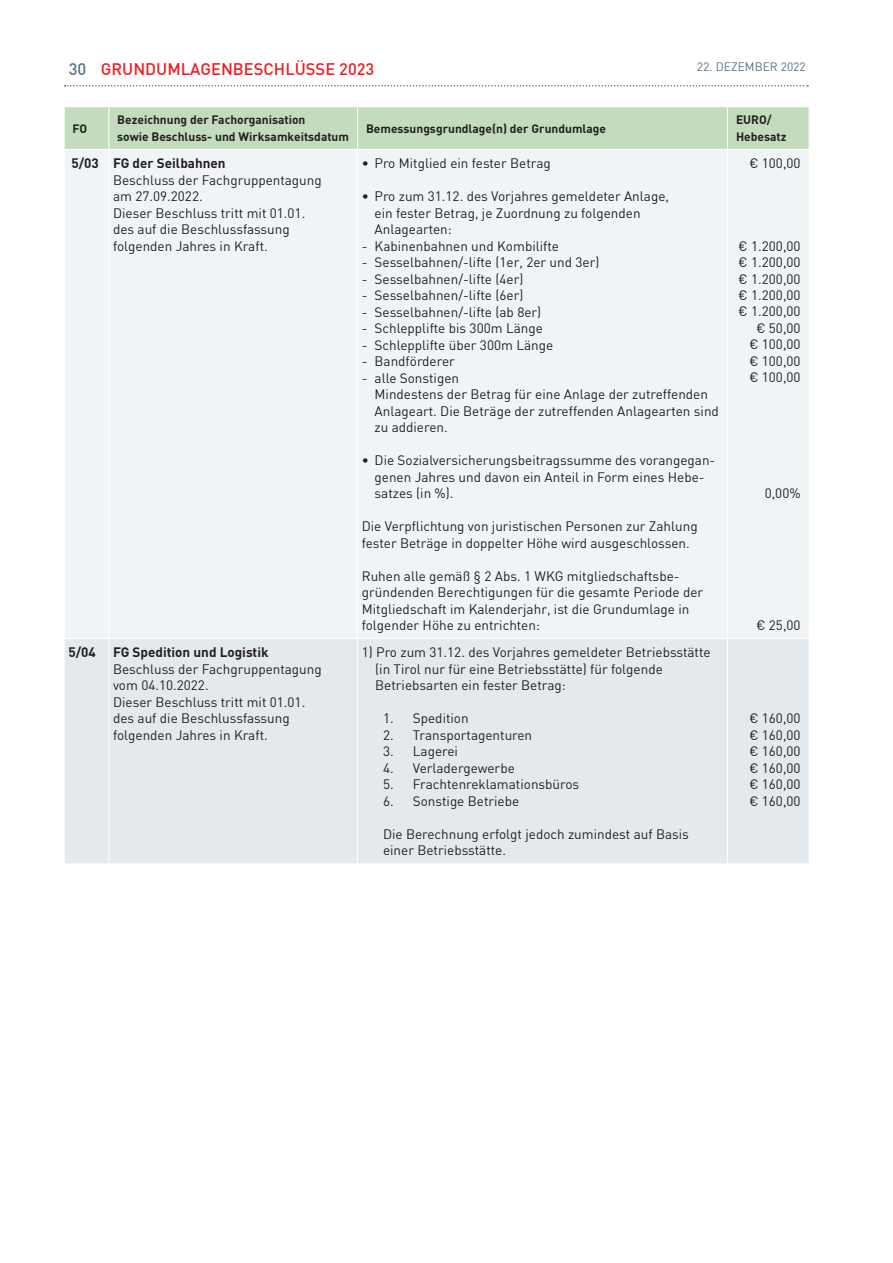
<style>
.page{position:relative;width:893px;height:1263px;background:#fff}
.page>*{position:absolute;margin:0;border:0;box-sizing:border-box;transform-origin:0 0}
.t1{font:500 16.5px "DIN";color:#ee1d23}
.t2{font:13.5px/16.5px "DIN";color:#231f20}
.t3{font:700 13.5px "DIN";color:#231f20}
.t4{font:700 12px/16.5px "DIN";color:#231f20}
.t5{font:12px "DIN";color:#557482}
.s1{color:#557482}
</style>
<div class="page">
<svg style="left:65px;top:85px;width:743px;height:2px"></svg>
<div style="left:65px;top:107px;width:744px;height:42px;background:#c3dcbd"></div>
<div style="left:65px;top:150px;width:743px;height:488px;background:#f1f4f6"></div>
<div style="left:65px;top:639px;width:744px;height:224px;background:#e4e9ed"></div>
<hr style="left:108px;top:150px;width:1px;height:488px;background:#fff">
<hr style="left:357px;top:150px;width:1px;height:488px;background:#fff">
<hr style="left:727px;top:150px;width:1px;height:488px;background:#fff">
<hr style="left:108px;top:639px;width:1px;height:224px;background:#fff">
<hr style="left:357px;top:639px;width:1px;height:224px;background:#fff">
<hr style="left:727px;top:639px;width:1px;height:224px;background:#fff">
<hr style="left:108px;top:107px;width:1px;height:42px;background:#fff">
<hr style="left:357px;top:107px;width:1px;height:42px;background:#fff">
<hr style="left:727px;top:107px;width:1px;height:42px;background:#fff">
<p class="t1" style="left:69px;top:58px;width:307px"><span class="s1">30</span> GRUNDUMLAGENBESCHLÜSSE 2023</p>
<p class="t5" style="left:697px;top:59px;width:110px">22. DEZEMBER 2022</p>
<p class="t4" style="left:73px;top:119px;width:16px">FO</p>
<p class="t4" style="left:117px;top:111px;width:233px">Bezeichnung der Fachorganisation<br>sowie Beschluss- und Wirksamkeitsdatum</p>
<p class="t4" style="left:366px;top:119px;width:242px">Bemessungsgrundlage(n) der Grundumlage</p>
<p class="t4" style="left:736px;top:111px;width:52px">EURO/<br>Hebesatz</p>
<p class="t3" style="left:72px;top:154px;width:156px">5/03 FG der Seilbahnen</p>
<p class="t2" style="left:113px;top:171px;width:210px">Beschluss der Fachgruppentagung am 27.09.2022.<br>Dieser Beschluss tritt mit 01.01. des auf die Beschlussfassung folgenden Jahres in Kraft.</p>
<p class="t2" style="left:749px;top:155px;width:53px">€ 100,00</p>
<p class="t2" style="left:362px;top:155px;width:190px">• Pro Mitglied ein fester Betrag</p>
<p class="t2" style="left:375px;top:188px;width:296px;text-indent:-13px">• Pro zum 31.12. des Vorjahres gemeldeter Anlage, ein fester Betrag, je Zuordnung zu folgenden<br>Anlagearten:</p>
<p class="t2" style="left:362px;top:237px;width:199px">- Kabinenbahnen und Kombilifte</p>
<p class="t2" style="left:362px;top:254px;width:239px">- Sesselbahnen/-lifte (1er, 2er und 3er)</p>
<p class="t2" style="left:362px;top:270px;width:163px">- Sesselbahnen/-lifte (4er)</p>
<p class="t2" style="left:362px;top:287px;width:163px">- Sesselbahnen/-lifte (6er)</p>
<p class="t2" style="left:362px;top:303px;width:181px">- Sesselbahnen/-lifte (ab 8er)</p>
<p class="t2" style="left:362px;top:320px;width:183px">- Schlepplifte bis 300m Länge</p>
<p class="t2" style="left:362px;top:336px;width:193px">- Schlepplifte über 300m Länge</p>
<p class="t2" style="left:362px;top:353px;width:95px">- Bandförderer</p>
<p class="t2" style="left:375px;top:369px;width:346px;text-indent:-13px">- alle Sonstigen<br>Mindestens der Betrag für eine Anlage der zutreffenden Anlageart. Die Beträge der zutreffenden Anlagearten sind zu addieren.</p>
<p class="t2" style="left:375px;top:452px;width:342px;text-indent:-13px">• Die Sozialversicherungsbeitragssumme des vorangegan&shy;genen Jahres und davon ein Anteil in Form eines Hebe&shy;satzes (in %).</p>
<p class="t2" style="left:362px;top:518px;width:337px">Die Verpflichtung von juristischen Personen zur Zahlung fester Beträge in doppelter Höhe wird ausgeschlossen.</p>
<p class="t2" style="left:362px;top:567px;width:343px">Ruhen alle gemäß § 2 Abs. 1 WKG mitgliedschaftsbe&shy;gründenden Berechtigungen für die gesamte Periode der Mitgliedschaft im Kalenderjahr, ist die Grundumlage in folgender Höhe zu entrichten:</p>
<p class="t2" style="left:739px;top:237px;width:64px;text-align:right">€ 1.200,00 € 1.200,00 € 1.200,00 € 1.200,00 € 1.200,00 € 50,00<br>€ 100,00 € 100,00 € 100,00</p>
<p class="t2" style="left:765px;top:485px;width:37px">0,00%</p>
<p class="t2" style="left:756px;top:617px;width:46px">€ 25,00</p>
<p class="t3" style="left:68px;top:644px;width:29px">5/04</p>
<p class="t3" style="left:113px;top:644px;width:157px">FG Spedition und Logistik</p>
<p class="t2" style="left:113px;top:660px;width:210px">Beschluss der Fachgruppentagung vom 04.10.2022.<br>Dieser Beschluss tritt mit 01.01. des auf die Beschlussfassung folgenden Jahres in Kraft.</p>
<p class="t2" style="left:375px;top:644px;width:337px;text-indent:-13px">1) Pro zum 31.12. des Vorjahres gemeldeter Betriebsstätte (in Tirol nur für eine Betriebsstätte) für folgende<br>Betriebsarten ein fester Betrag:</p>
<p class="t2" style="left:383px;top:710px;width:87px">1. Spedition</p>
<p class="t2" style="left:383px;top:726px;width:151px">2. Transportagenturen</p>
<p class="t2" style="left:383px;top:743px;width:76px">3. Lagerei</p>
<p class="t2" style="left:383px;top:759px;width:133px">4. Verladergewerbe</p>
<p class="t2" style="left:383px;top:776px;width:198px">5. Frachtenreklamationsbüros</p>
<p class="t2" style="left:383px;top:792px;width:138px">6. Sonstige Betriebe</p>
<p class="t2" style="left:383px;top:825px;width:307px">Die Berechnung erfolgt jedoch zumindest auf Basis einer Betriebsstätte.</p>
<p class="t2" style="left:749px;top:710px;width:53px;text-align:justify">€ 160,00 € 160,00 € 160,00 € 160,00 € 160,00 € 160,00</p>
</div>
